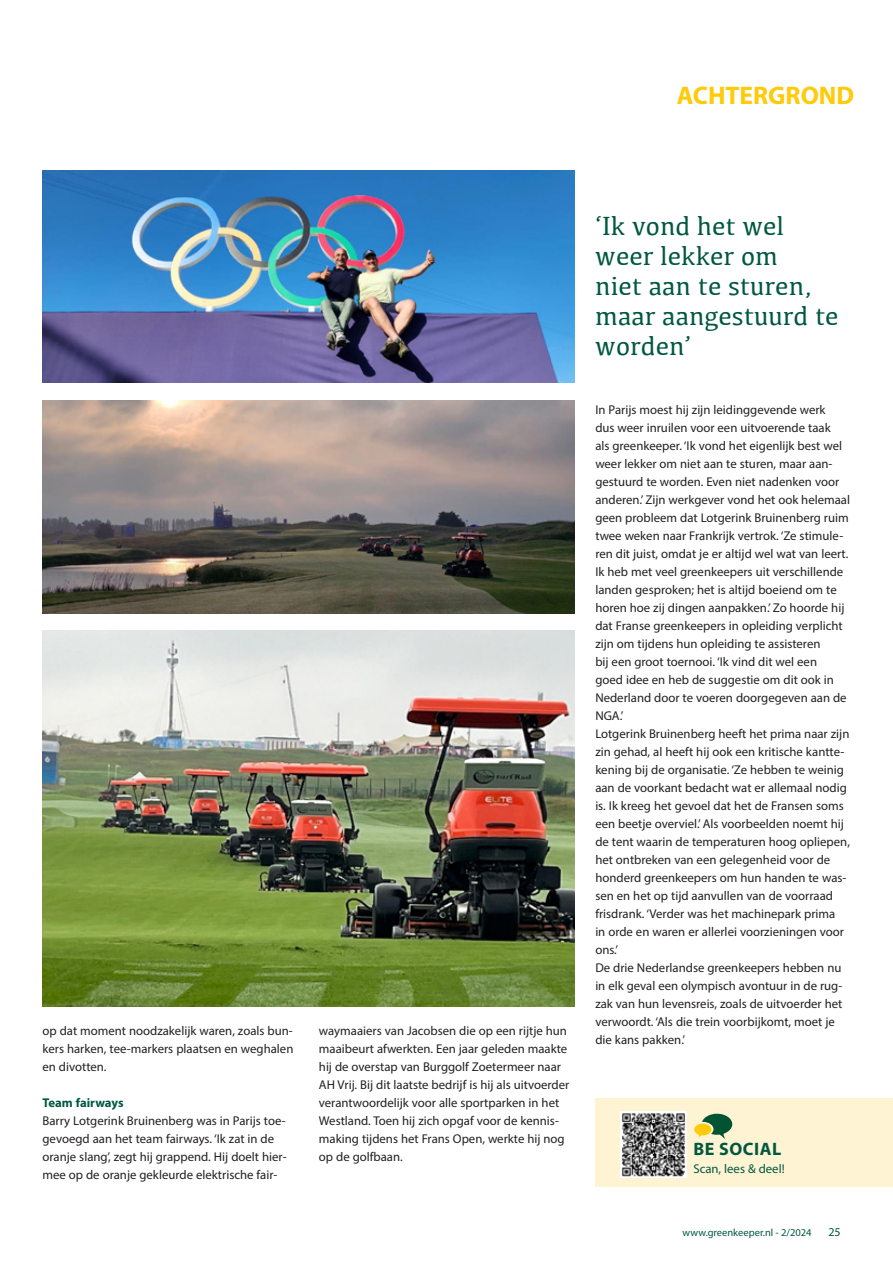
<style>
.page{position:relative;width:893px;height:1263px;background:#fff}
.page>*{position:absolute;margin:0;border:0;box-sizing:border-box;transform-origin:0 0}
.t1{font:27px/30px "Kefa";color:#005840}
.t2{font:700 25.5px "Myriad Pro";color:#feca0a}
.t3{font:700 18px "Myriad Pro";letter-spacing:.03em;color:#005840}
.t4{font:12.75px/18px "Myriad Pro";color:#231f20}
.t5{font:12.75px "Myriad Pro";color:#005840}
.t6{font:700 12.75px "Myriad Pro";color:#005840}
.t7{font:12px "Myriad Pro";color:#005840}
.t8{font:10.5px "Myriad Pro";color:#005840}
</style>
<div class="page">
<img style="left:43px;top:630px;width:531px;height:377px">
<div style="left:595px;top:1098px;width:298px;height:89px;background:#fef3d2"></div>
<img style="left:621px;top:1111px;width:65px;height:66px">
<svg style="left:694px;top:1114px;width:38px;height:25px"></svg>
<img style="left:43px;top:401px;width:531px;height:212px">
<img style="left:43px;top:170px;width:531px;height:213px">
<h2 class="t2" style="left:677px;top:79px;width:179px">ACHTERGROND</h2>
<p class="t4" style="left:43px;top:1022px;width:252px;text-align:justify">op dat moment noodzakelijk waren, zoals bun&shy;kers harken, tee-markers plaatsen en weghalen en divotten.</p>
<p class="t6" style="left:43px;top:1094px;width:83px">Team fairways</p>
<p class="t4" style="left:43px;top:1112px;width:246px">Barry Lotgerink Bruinenberg was in Parijs toe&shy;gevoegd aan het team fairways. ‘Ik zat in de oranje slang’, zegt hij grappend. Hij doelt hier&shy;mee op de oranje gekleurde elektrische fair-</p>
<p class="t4" style="left:319px;top:1022px;width:252px">waymaaiers van Jacobsen die op een rijtje hun maaibeurt afwerkten. Een jaar geleden maakte hij de overstap van Burggolf Zoetermeer naar AH Vrij. Bij dit laatste bedrijf is hij als uitvoerder verantwoordelijk voor alle sportparken in het Westland. Toen hij zich opgaf voor de kennis&shy;making tijdens het Frans Open, werkte hij nog op de golfbaan.</p>
<h1 class="t1" style="left:595px;top:210px;width:245px">‘Ik vond het wel weer lekker om<br>niet aan te sturen, maar aangestuurd te worden’</h1>
<p class="t4" style="left:595px;top:401px;width:256px">In Parijs moest hij zijn leidinggevende werk<br>dus weer inruilen voor een uitvoerende taak<br>als greenkeeper. ‘Ik vond het eigenlijk best wel weer lekker om niet aan te sturen, maar aan&shy;gestuurd te worden. Even niet nadenken voor anderen.’ Zijn werkgever vond het ook helemaal geen probleem dat Lotgerink Bruinenberg ruim twee weken naar Frankrijk vertrok. ‘Ze stimule&shy;ren dit juist, omdat je er altijd wel wat van leert.<br>Ik heb met veel greenkeepers uit verschillende landen gesproken; het is altijd boeiend om te horen hoe zij dingen aanpakken.’ Zo hoorde hij dat Franse greenkeepers in opleiding verplicht zijn om tijdens hun opleiding te assisteren<br>bij een groot toernooi. ‘Ik vind dit wel een<br>goed idee en heb de suggestie om dit ook in Nederland door te voeren doorgegeven aan de NGA.’<br>Lotgerink Bruinenberg heeft het prima naar zijn zin gehad, al heeft hij ook een kritische kantte&shy;kening bij de organisatie. ‘Ze hebben te weinig aan de voorkant bedacht wat er allemaal nodig is. Ik kreeg het gevoel dat het de Fransen soms een beetje overviel.’ Als voorbeelden noemt hij de tent waarin de temperaturen hoog opliepen, het ontbreken van een gelegenheid voor de honderd greenkeepers om hun handen te was&shy;sen en het op tijd aanvullen van de voorraad frisdrank. ‘Verder was het machinepark prima<br>in orde en waren er allerlei voorzieningen voor ons.’<br>De drie Nederlandse greenkeepers hebben nu in elk geval een olympisch avontuur in de rug&shy;zak van hun levensreis, zoals de uitvoerder het verwoordt. ‘Als die trein voorbijkomt, moet je die kans pakken.’</p>
<h3 class="t3" style="left:693px;top:1137px;width:89px">BE SOCIAL</h3>
<p class="t5" style="left:693px;top:1161px;width:93px">Scan, lees &amp; deel!</p>
<p class="t8" style="left:683px;top:1226px;width:130px">www.greenkeeper.nl - 2/2024</p>
<p class="t7" style="left:828px;top:1224px;width:14px">25</p>
</div>
